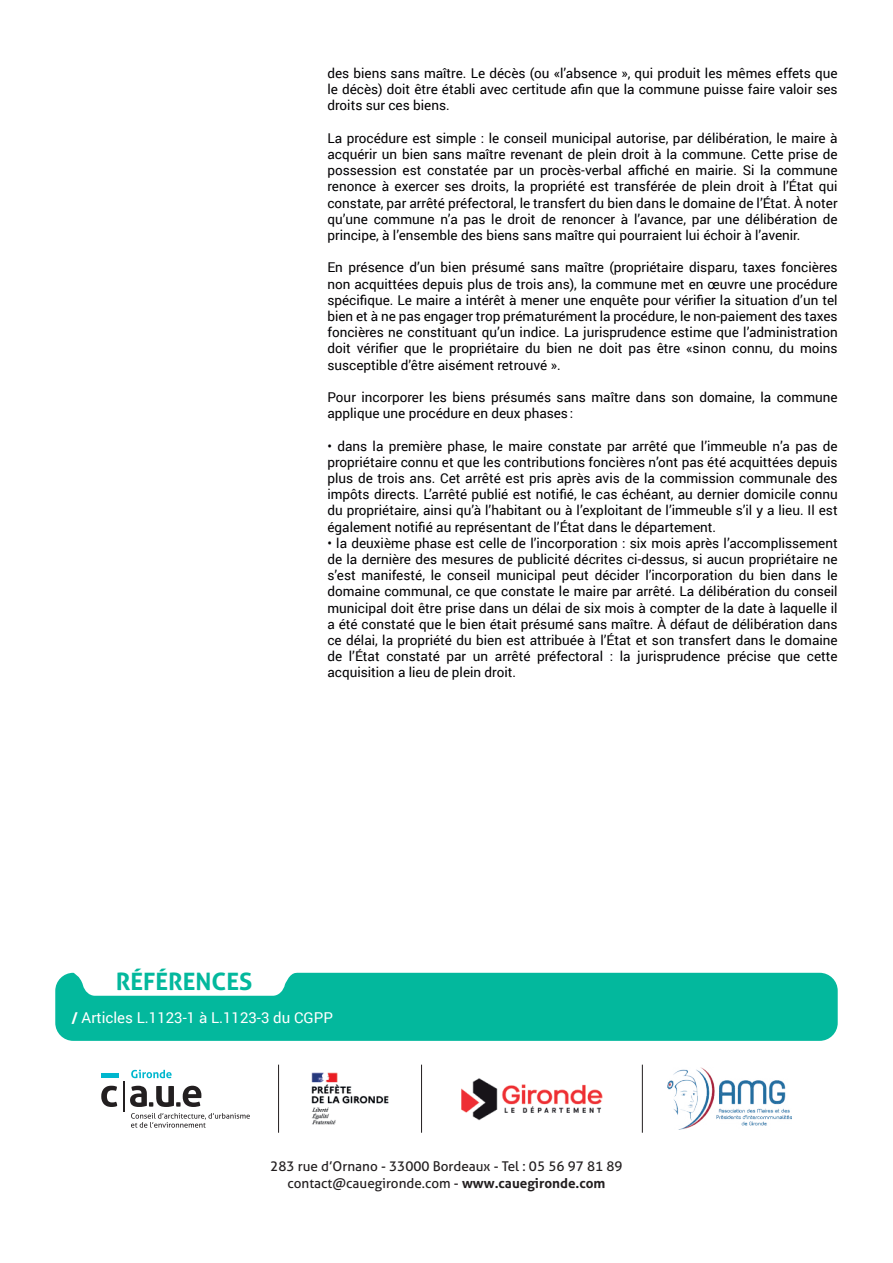
<style>
.page{position:relative;width:893px;height:1263px;background:#fff}
.page>*{position:absolute;margin:0;border:0;box-sizing:border-box;transform-origin:0 0}
.t1{font:700 24px "Aller";color:#03b89d}
.t2{font:15px "Roboto";color:#fff}
.t3{font:13.5px/16.2px "Roboto";color:#020003;text-align:justify}
.t4{font:13.5px/16.5px "Aller";color:#231f20;text-align:center}
.s1{font-weight:700}
</style>
<div class="page">
<div style="left:55px;top:973px;width:783px;height:68px;background:#03b89d;border-radius:18px"></div>
<svg style="left:73px;top:972px;width:222px;height:24px;background:#e7f8f5"></svg>
<hr style="left:123px;top:1081px;width:1px;height:30px;background:#231f20">
<svg style="left:101px;top:1086px;width:16px;height:21px"></svg>
<svg style="left:130px;top:1086px;width:71px;height:21px"></svg>
<div style="left:101px;top:1073px;width:17px;height:5px;background:#00b7ce"></div>
<svg style="left:131px;top:1113px;width:119px;height:15px"></svg>
<svg style="left:131px;top:1070px;width:41px;height:8px"></svg>
<hr style="left:278px;top:1065px;width:1px;height:68px;background:#231f20">
<hr style="left:421px;top:1065px;width:1px;height:68px;background:#231f20">
<hr style="left:642px;top:1065px;width:1px;height:68px;background:#231f20">
<img style="left:668px;top:1067px;width:124px;height:63px">
<img style="left:461px;top:1078px;width:142px;height:43px">
<img style="left:311px;top:1072px;width:78px;height:53px">
<p class="t3" style="left:327px;top:65px;width:512px">des biens sans maître. Le décès (ou «l’absence », qui produit les mêmes effets que le décès) doit être établi avec certitude afin que la commune puisse faire valoir ses droits sur ces biens.</p>
<p class="t3" style="left:327px;top:129px;width:512px">La procédure est simple : le conseil municipal autorise, par délibération, le maire à acquérir un bien sans maître revenant de plein droit à la commune. Cette prise de possession est constatée par un procès-verbal affiché en mairie. Si la commune renonce à exercer ses droits, la propriété est transférée de plein droit à l’État qui constate, par arrêté préfectoral, le transfert du bien dans le domaine de l’État. À noter qu’une commune n’a pas le droit de renoncer à l’avance, par une délibération de principe, à l’ensemble des biens sans maître qui pourraient lui échoir à l’avenir.</p>
<p class="t3" style="left:327px;top:259px;width:512px">En présence d’un bien présumé sans maître (propriétaire disparu, taxes foncières non acquittées depuis plus de trois ans), la commune met en œuvre une procédure spécifique. Le maire a intérêt à mener une enquête pour vérifier la situation d’un tel bien et à ne pas engager trop prématurément la procédure, le non-paiement des taxes foncières ne constituant qu’un indice. La jurisprudence estime que l’administration doit vérifier que le propriétaire du bien ne doit pas être «sinon connu, du moins susceptible d’être aisément retrouvé ».</p>
<p class="t3" style="left:327px;top:389px;width:512px">Pour incorporer les biens présumés sans maître dans son domaine, la commune applique une procédure en deux phases:</p>
<p class="t3" style="left:327px;top:437px;width:512px">• dans la première phase, le maire constate par arrêté que l’immeuble n’a pas de propriétaire connu et que les contributions foncières n’ont pas été acquittées depuis plus de trois ans. Cet arrêté est pris après avis de la commission communale des impôts directs. L’arrêté publié est notifié, le cas échéant, au dernier domicile connu du propriétaire, ainsi qu’à l’habitant ou à l’exploitant de l’immeuble s’il y a lieu. Il est également notifié au représentant de l’État dans le département.</p>
<p class="t3" style="left:327px;top:534px;width:512px">• la deuxième phase est celle de l’incorporation : six mois après l’accomplissement de la dernière des mesures de publicité décrites ci-dessus, si aucun propriétaire ne s’est manifesté, le conseil municipal peut décider l’incorporation du bien dans le domaine communal, ce que constate le maire par arrêté. La délibération du conseil municipal doit être prise dans un délai de six mois à compter de la date à laquelle il a été constaté que le bien était présumé sans maître. À défaut de délibération dans ce délai, la propriété du bien est attribuée à l’État et son transfert dans le domaine de l’État constaté par un arrêté préfectoral : la jurisprudence précise que cette acquisition a lieu de plein droit.</p>
<h1 class="t1" style="left:116px;top:967px;width:138px">RÉFÉRENCES</h1>
<p class="t2" style="left:72px;top:1007px;width:263px"><span class="s1">/</span> Articles L.1123-1 à L.1123-3 du CGPP</p>
<p class="t4" style="left:270px;top:1158px;width:354px">283 rue d’Ornano - 33000 Bordeaux - Tel : 05 56 97 81 89 contact@cauegironde.com - <span class="s1">www.cauegironde.com</span></p>
</div>
